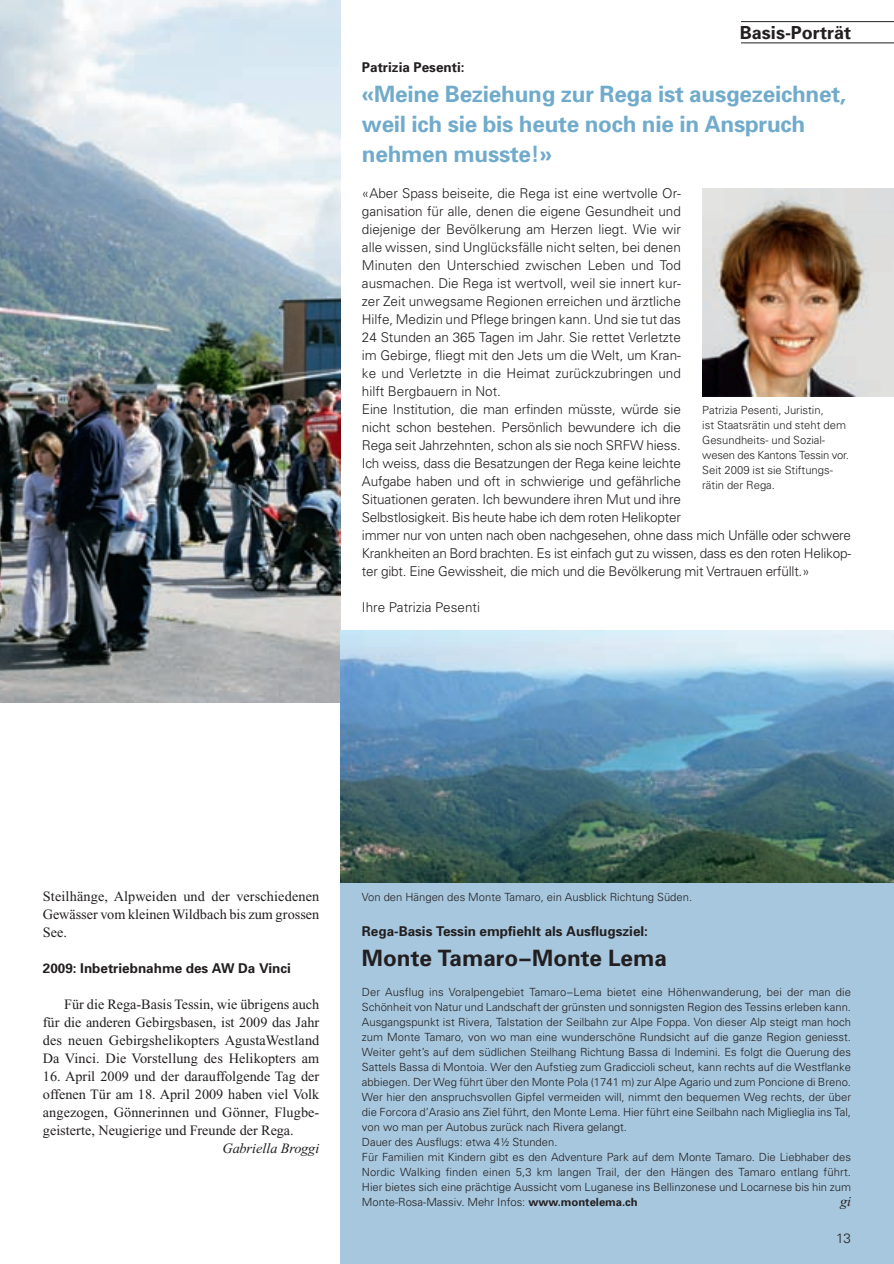
<style>
.page{position:relative;width:894px;height:1264px;background:#fff}
.page>*{position:absolute;margin:0;border:0;box-sizing:border-box;transform-origin:0 0}
.t1{font:700 22.5px/30px "Univers";letter-spacing:-.01em;color:#71abcb}
.t2{font:700 22.5px "Univers";color:#231f20}
.t3{font:700 18px "Univers";color:#231f20}
.t4{font:14.25px/18px "Times New Roman";letter-spacing:.005em;color:#231f20;text-align:justify}
.t5{font:italic 14.25px "Times New Roman";color:#231f20}
.t6{font:300 13.5px/18px "Univers";letter-spacing:-.01em;color:#231f20}
.t7{font:700 13.5px "Univers";color:#231f20}
.t8{font:300 11.25px/15px "Univers";color:#231f20}
.s1{font-weight:700}
</style>
<div class="page">
<img style="left:0;top:0;width:894px;height:1264px">
<h2 class="t3" style="left:740px;top:26px;width:113px">Basis-Porträt</h2>
<p class="t7" style="left:362px;top:63px;width:104px">Patrizia Pesenti:</p>
<h1 class="t1" style="left:362px;top:81px;width:485px">«Meine Beziehung zur Rega ist ausgezeichnet, weil ich sie bis heute noch nie in Anspruch nehmen musste!»</h1>
<p class="t6" style="left:362px;top:186px;width:490px">«Aber Spass beiseite, die Rega ist eine wertvolle Or-<br>ganisation für alle, denen die eigene Gesundheit und<br>diejenige der Bevölkerung am Herzen liegt. Wie wir<br>alle wissen, sind Unglücksfälle nicht selten, bei denen<br>Minuten den Unterschied zwischen Leben und Tod<br>ausmachen. Die Rega ist wertvoll, weil sie innert kur-<br>zer Zeit unwegsame Regionen erreichen und ärztliche<br>Hilfe, Medizin und Pflege bringen kann. Und sie tut das<br>24 Stunden an 365 Tagen im Jahr. Sie rettet Verletzte<br>im Gebirge, fliegt mit den Jets um die Welt, um Kran-<br>ke und Verletzte in die Heimat zurückzubringen und<br>hilft Bergbauern in Not.<br>Eine Institution, die man erfinden müsste, würde sie<br>nicht schon bestehen. Persönlich bewundere ich die<br>Rega seit Jahrzehnten, schon als sie noch SRFW hiess.<br>Ich weiss, dass die Besatzungen der Rega keine leichte<br>Aufgabe haben und oft in schwierige und gefährliche<br>Situationen geraten. Ich bewundere ihren Mut und ihre<br>Selbstlosigkeit. Bis heute habe ich dem roten Helikopter<br>immer nur von unten nach oben nachgesehen, ohne dass mich Unfälle oder schwere Krankheiten an Bord brachten. Es ist einfach gut zu wissen, dass es den roten Helikop&shy;ter gibt. Eine Gewissheit, die mich und die Bevölkerung mit Vertrauen erfüllt.»</p>
<p class="t6" style="left:362px;top:600px;width:120px">Ihre Patrizia Pesenti</p>
<p class="t8" style="left:702px;top:404px;width:148px">Patrizia Pesenti, Juristin,<br>ist Staatsrätin und steht dem<br>Gesundheits- und Sozial&shy;wesen des Kantons Tessin vor.<br>Seit 2009 ist sie Stiftungs&shy;rätin der Rega.</p>
<p class="t4" style="left:43px;top:888px;width:278px">Steilhänge, Alpweiden und der verschiedenen</p>
<p class="t8" style="left:362px;top:890px;width:332px">Von den Hängen des Monte Tamaro, ein Ausblick Richtung Süden.</p>
<p class="t4" style="left:43px;top:906px;width:278px">Gewässer vom kleinen Wildbach bis zum grossen<br>See.</p>
<p class="t7" style="left:43px;top:963px;width:250px">2009: Inbetriebnahme des AW Da Vinci</p>
<p class="t4" style="left:43px;top:996px;width:278px;text-indent:21px">Für die Rega-Basis Tessin, wie übrigens auch für die anderen Gebirgsbasen, ist 2009 das Jahr des neuen Gebirgshelikopters AgustaWestland Da Vinci. Die Vorstellung des Helikopters am</p>
<p class="t4" style="left:43px;top:1068px;width:278px">16. April 2009 und der darauffolgende Tag der offenen Tür am 18. April 2009 haben viel Volk angezogen, Gönnerinnen und Gönner, Flugbe&shy;geisterte, Neugierige und Freunde der Rega.</p>
<p class="t5" style="left:222px;top:1142px;width:98px">Gabriella Broggi</p>
<p class="t7" style="left:362px;top:926px;width:288px">Rega-Basis Tessin empfiehlt als Ausflugsziel:</p>
<h1 class="t2" style="left:362px;top:949px;width:306px">Monte Tamaro–Monte Lema</h1>
<p class="t8" style="left:362px;top:985px;width:490px">Der Ausflug ins Voralpengebiet Tamaro–Lema bietet eine Höhenwanderung, bei der man die Schönheit von Natur und Landschaft der grünsten und sonnigsten Region des Tessins erleben kann.<br>Ausgangspunkt ist Rivera, Talstation der Seilbahn zur Alpe Foppa. Von dieser Alp steigt man hoch zum Monte Tamaro, von wo man eine wunderschöne Rundsicht auf die ganze Region geniesst.<br>Weiter geht’s auf dem südlichen Steilhang Richtung Bassa di Indemini. Es folgt die Querung des Sattels Bassa di Montoia. Wer den Aufstieg zum Gradiccioli scheut, kann rechts auf die Westflanke abbiegen. Der Weg führt über den Monte Pola (1741 m) zur Alpe Agario und zum Poncione di Breno.<br>Wer hier den anspruchsvollen Gipfel vermeiden will, nimmt den bequemen Weg rechts, der über die Forcora d’Arasio ans Ziel führt, den Monte Lema. Hier führt eine Seilbahn nach Miglieglia ins Tal, von wo man per Autobus zurück nach Rivera gelangt.<br>Dauer des Ausflugs: etwa 4½ Stunden.<br>Für Familien mit Kindern gibt es den Adventure Park auf dem Monte Tamaro. Die Liebhaber des Nordic Walking finden einen 5,3 km langen Trail, der den Hängen des Tamaro entlang führt.<br>Hier bietes sich eine prächtige Aussicht vom Luganese ins Bellinzonese und Locarnese bis hin zum Monte-Rosa-Massiv. Mehr Infos: <span class="s1">www.montelema.ch</span></p>
<p class="t5" style="left:840px;top:1196px;width:13px">gi</p>
<p class="t6" style="left:836px;top:1230px;width:17px">13</p>
</div>
